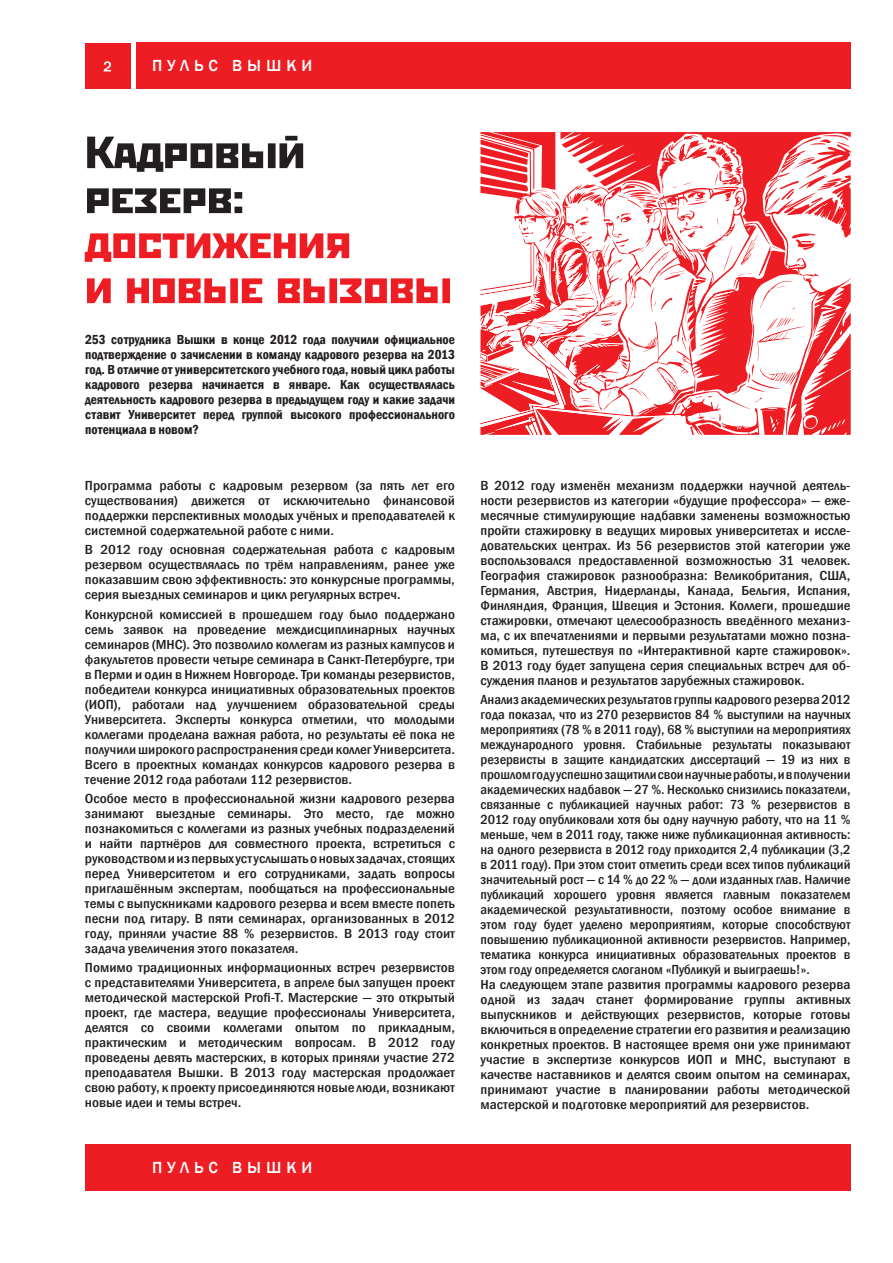
<style>
.page{position:relative;width:893px;height:1263px;background:#fff}
.page>*{position:absolute;margin:0;border:0;box-sizing:border-box;transform-origin:0 0}
.t1{font:45px/45px "Rodchenko C";color:#ee1d23;scale:1.19 1}
.t2{font:45px/45px "Rodchenko C";color:#231f20;scale:1.19 1}
.t3{font:500 16.5px "Franklin Gothic";letter-spacing:.3em;color:#fff}
.t4{font:500 condensed 13.5px/15px "Franklin Gothic";color:#231f20;scale:1.07 1}
.t5{font:500 condensed 13.5px/15px "Franklin Gothic";color:#231f20;text-align:justify;scale:1.13 1}
.t6{font:500 condensed 13.5px/15px "Franklin Gothic";color:#231f20;text-align:justify;scale:1.12 1}
.t7{font:600 condensed 13.5px/15px "Franklin Gothic";color:#231f20;text-align:justify}
</style>
<div class="page">
<div style="left:85px;top:1144px;width:765px;height:47px;background:#ee1d23"></div>
<div style="left:136px;top:43px;width:714px;height:46px;background:#ee1d23"></div>
<div style="left:85px;top:43px;width:46px;height:46px;background:#ee1d23"></div>
<svg style="left:104px;top:61px;width:7px;height:10px"></svg>
<svg style="left:480px;top:132px;width:370px;height:303px"></svg>
<p class="t3" style="left:152px;top:56px;width:162px">Пульс Вышки</p>
<h1 class="t2" style="left:85px;top:128px;width:186px">Кадровый резерв:</h1>
<h1 class="t1" style="left:85px;top:218px;width:310px">достижения<br>и новые вызовы</h1>
<p class="t7" style="left:85px;top:331px;width:371px">253 сотрудника Вышки в конце 2012 года получили официальное подтверждение о зачислении в команду кадрового резерва на 2013 год. В отличие от университетского учебного года, новый цикл работы кадрового резерва начинается в январе. Как осуществлялась деятельность кадрового резерва в предыдущем году и какие задачи ставит Университет перед группой высокого профессионального потенциала в новом?</p>
<p class="t5" style="left:85px;top:478px;width:329px">Программа работы с кадровым резервом (за пять лет его существования) движется от исключительно финансовой поддержки перспективных молодых учёных и преподавателей к системной содержательной работе с ними.</p>
<p class="t5" style="left:85px;top:542px;width:329px">В 2012 году основная содержательная работа с кадровым резервом осуществлялась по трём направлениям, ранее уже показавшим свою эффективность: это конкурсные программы, серия выездных семинаров и цикл регулярных встреч.</p>
<p class="t6" style="left:85px;top:606px;width:332px">Конкурсной комиссией в прошедшем году было поддержано семь заявок на проведение междисциплинарных научных семинаров (МНС). Это позволило коллегам из разных кампусов и факультетов провести четыре семинара в Санкт-Петербурге, три в Перми и один в Нижнем Новгороде. Три команды резервистов, победители конкурса инициативных образовательных проектов (ИОП), работали над улучшением образовательной среды Университета. Эксперты конкурса отметили, что молодыми коллегами проделана важная работа, но результаты её пока не получили широкого распространения среди коллег Университета.<br>Всего в проектных командах конкурсов кадрового резерва в течение 2012 года работали 112 резервистов.</p>
<p class="t5" style="left:85px;top:791px;width:329px">Особое место в профессиональной жизни кадрового резерва занимают выездные семинары. Это место, где можно познакомиться с коллегами из разных учебных подразделений и найти партнёров для совместного проекта, встретиться с руководством и из первых уст услышать о новых задачах, стоящих перед Университетом и его сотрудниками, задать вопросы приглашённым экспертам, пообщаться на профессиональные темы с выпускниками кадрового резерва и всем вместе попеть песни под гитару. В пяти семинарах, организованных в 2012 году, приняли участие 88 % резервистов. В 2013 году стоит задача увеличения этого показателя.</p>
<p class="t5" style="left:85px;top:960px;width:329px">Помимо традиционных информационных встреч резервистов с представителями Университета, в апреле был запущен проект методической мастерской Profi-T. Мастерские — это открытый проект, где мастера, ведущие профессионалы Университета, делятся со своими коллегами опытом по прикладным, практическим и методическим вопросам. В 2012 году проведены девять мастерских, в которых приняли участие 272 преподавателя Вышки. В 2013 году мастерская продолжает свою работу, к проекту присоединяются новые люди, возникают новые идеи и темы встреч.</p>
<p class="t3" style="left:152px;top:1157px;width:162px">Пульс Вышки</p>
<p class="t6" style="left:480px;top:478px;width:332px">В 2012 году изменён механизм поддержки научной деятель&shy;ности резервистов из категории «будущие профессора» — еже&shy;месячные стимулирующие надбавки заменены возможностью пройти стажировку в ведущих мировых университетах и иссле&shy;довательских центрах. Из 56 резервистов этой категории уже воспользовался предоставленной возможностью 31 человек.<br>География стажировок разнообразна: Великобритания, США, Германия, Австрия, Нидерланды, Канада, Бельгия, Испания, Финляндия, Франция, Швеция и Эстония. Коллеги, прошедшие стажировки, отмечают целесообразность введённого механиз&shy;ма, с их впечатлениями и первыми результатами можно позна&shy;комиться, путешествуя по «Интерактивной карте стажировок».<br>В 2013 году будет запущена серия специальных встреч для об&shy;суждения планов и результатов зарубежных стажировок.</p>
<p class="t4" style="left:480px;top:692px;width:347px">Анализ академических результатов группы кадрового резерва 2012 года показал, что из 270 резервистов 84 % выступили на научных мероприятиях (78 % в 2011 году), 68 % выступили на мероприятиях международного уровня. Стабильные результаты показывают резервисты в защите кандидатских диссертаций — 19 из них в прошлом году успешно защитили свои научные работы, и в получении академических надбавок — 27 %. Несколько снизились показатели, связанные с публикацией научных работ: 73 % резервистов в 2012 году опубликовали хотя бы одну научную работу, что на 11 % меньше, чем в 2011 году, также ниже публикационная активность: на одного резервиста в 2012 году приходится 2,4 публикации (3,2 в 2011 году). При этом стоит отметить среди всех типов публикаций значительный рост — с 14 % до 22 % — доли изданных глав. Наличие публикаций хорошего уровня является главным показателем академической результативности, поэтому особое внимание в этом году будет уделено мероприятиям, которые способствуют повышению публикационной активности резервистов. Например, тематика конкурса инициативных образовательных проектов в этом году определяется слоганом «Публикуй и выиграешь!».<br>На следующем этапе развития программы кадрового резерва одной из задач станет формирование группы активных выпускников и действующих резервистов, которые готовы включиться в определение стратегии его развития и реализацию конкретных проектов. В настоящее время они уже принимают участие в экспертизе конкурсов ИОП и МНС, выступают в качестве наставников и делятся своим опытом на семинарах, принимают участие в планировании работы методической мастерской и подготовке мероприятий для резервистов.</p>
</div>
